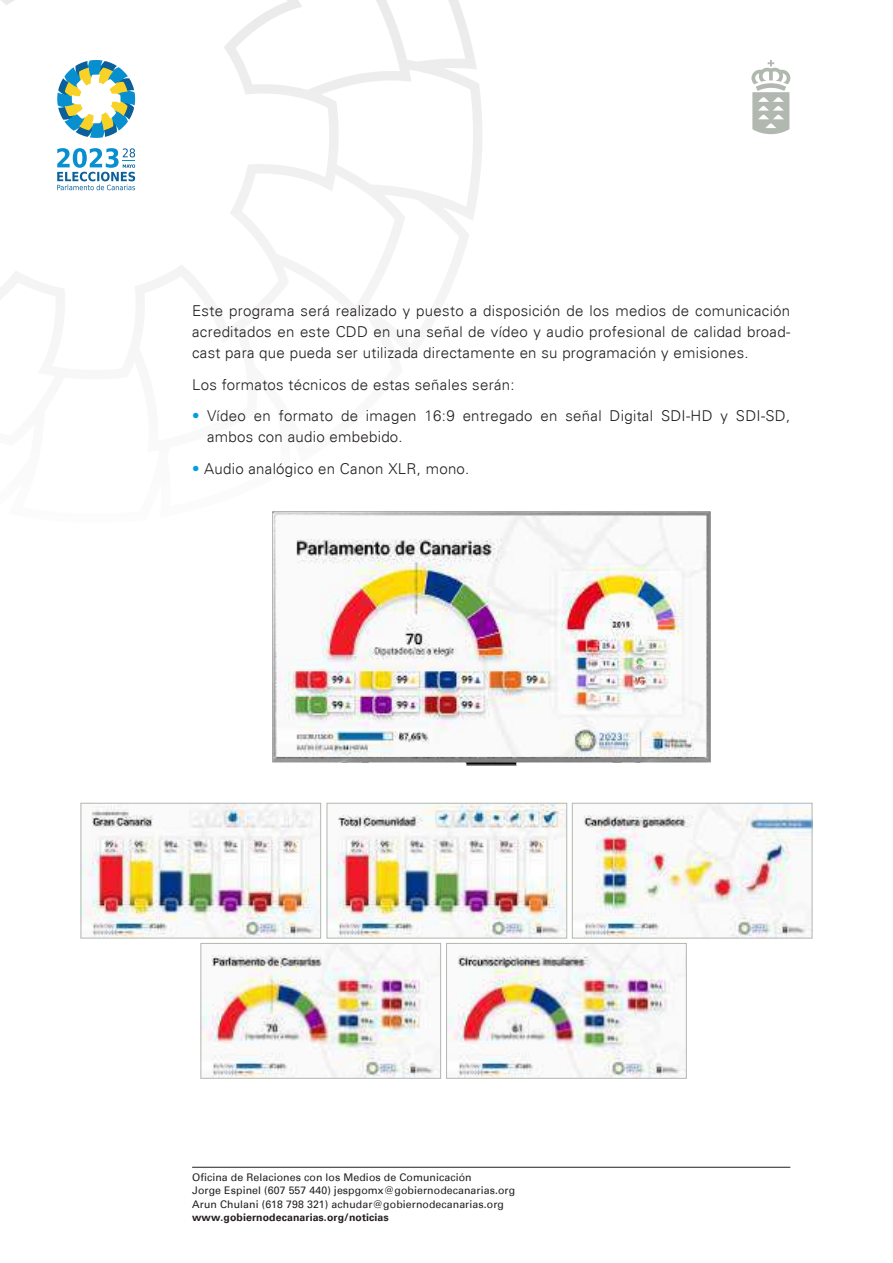
<style>
.page{position:relative;width:893px;height:1263px;background:#fff}
.page>*{position:absolute;margin:0;border:0;box-sizing:border-box;transform-origin:0 0}
.t1{font:300 15px/21px "Univers";letter-spacing:.02em;color:#241f1f}
.t2{font:10.5px/13.5px "Univers";letter-spacing:.01em;color:#241f1f}
.t3{font:700 10.5px "Univers";letter-spacing:.01em;color:#241f1f}
.s1{color:#009ee2}
</style>
<div class="page">
<hr style="left:192px;top:1167px;width:598px;height:1px;background:#241f1f">
<svg style="left:751px;top:60px;width:39px;height:74px"></svg>
<svg style="left:57px;top:60px;width:78px;height:78px"></svg>
<svg style="left:57px;top:148px;width:78px;height:42px"></svg>
<img style="left:83px;top:805px;width:236px;height:131px">
<img style="left:329px;top:805px;width:236px;height:131px">
<img style="left:583px;top:805px;width:227px;height:131px">
<img style="left:202px;top:945px;width:237px;height:132px">
<img style="left:448px;top:945px;width:237px;height:132px">
<img style="left:272px;top:511px;width:439px;height:255px">
<div style="left:81px;top:803px;width:240px;height:135px;border:1px solid #b1b8af"></div>
<div style="left:327px;top:803px;width:240px;height:135px;border:1px solid #b1b8af"></div>
<div style="left:572px;top:803px;width:240px;height:135px;border:1px solid #b1b8af"></div>
<div style="left:446px;top:943px;width:241px;height:136px;border:1px solid #b1b8af"></div>
<div style="left:200px;top:943px;width:241px;height:136px;border:1px solid #b1b8af"></div>
<p class="t1" style="left:192px;top:302px;width:600px;text-align:justify">Este programa será realizado y puesto a disposición de los medios de comunicación acreditados en este CDD en una señal de vídeo y audio profesional de calidad broad&shy;cast para que pueda ser utilizada directamente en su programación y emisiones.</p>
<p class="t1" style="left:192px;top:370px;width:600px;line-height:31.5px">Los formatos técnicos de estas señales serán:<br><span class="s1">ï</span> Vídeo en formato de imagen 16:9 entregado en señal Digital SDI-HD y SDI-SD,</p>
<p class="t1" style="left:192px;top:422px;width:279px;line-height:31.5px;text-indent:15px">ambos con audio embebido.<br><span class="s1">ï</span> Audio analógico en Canon XLR, mono.</p>
<p class="t2" style="left:192px;top:1171px;width:325px">Oficina de Relaciones con los Medios de Comunicación<br>Jorge Espinel (607 557 440) jespgomx@gobiernodecanarias.org<br>Arun Chulani (618 798 321) achudar@gobiernodecanarias.org</p>
<p class="t3" style="left:192px;top:1213px;width:198px">www.gobiernodecanarias.org/noticias</p>
</div>
